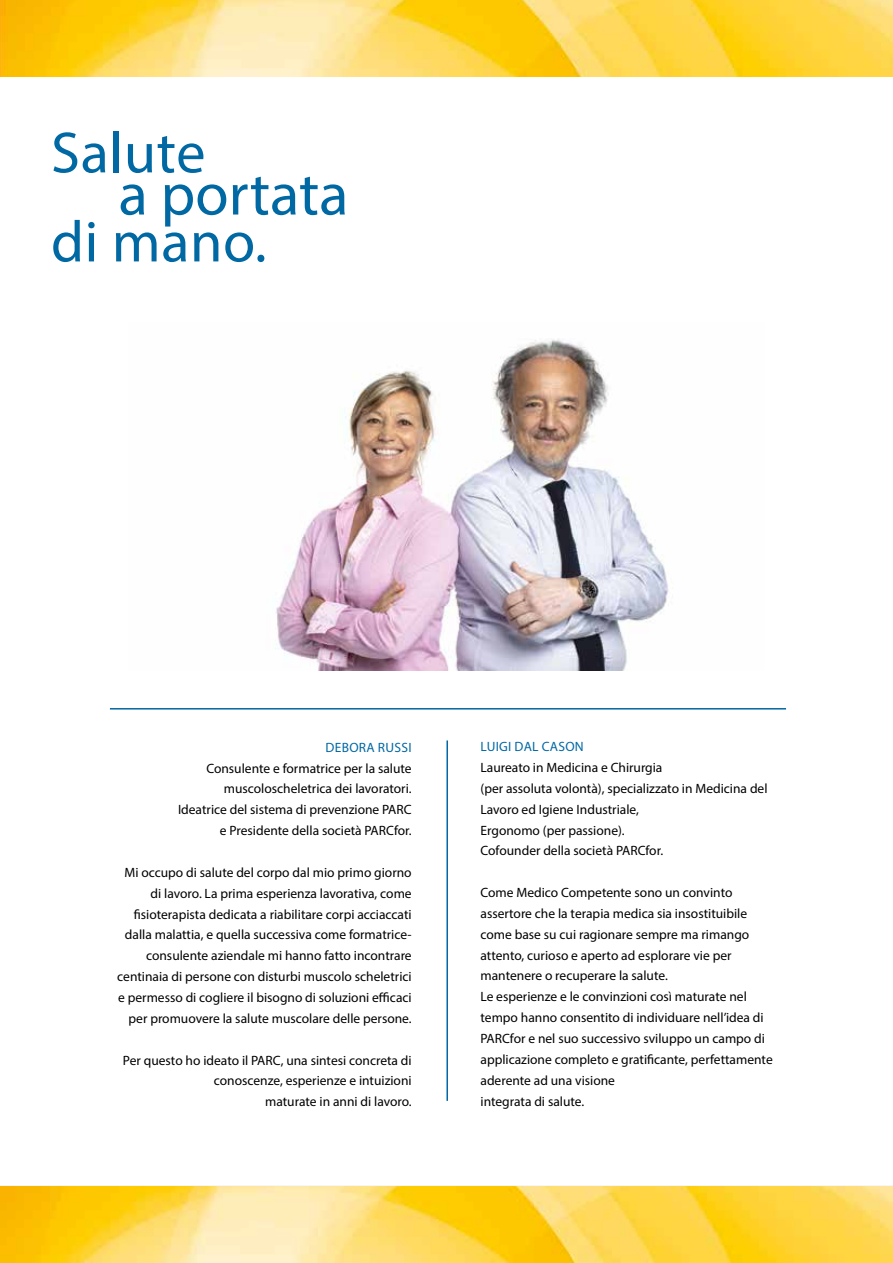
<style>
.page{position:relative;width:893px;height:1263px;background:#fff}
.page>*{position:absolute;margin:0;border:0;box-sizing:border-box;transform-origin:0 0}
.t1{font:60.75px "Myriad Pro";color:#0068a3}
.t2{font:58.5px/89.1px "Myriad Pro";letter-spacing:.01em;color:#0068a3}
.t3{font:13.5px/20.9px "Myriad Pro";color:#000;text-align:right}
.t4{font:13.5px "Myriad Pro";letter-spacing:.02em;color:#0068a3}
</style>
<div class="page">
<img style="left:275px;top:338px;width:398px;height:333px">
<hr style="left:446px;top:740px;width:2px;height:361px;background:#0068a3">
<hr style="left:110px;top:708px;width:676px;height:1px;background:#0068a3">
<img style="left:0;top:1187px;width:893px;height:76px">
<hr style="left:0;top:1186px;width:893px;height:1px;background:#485156">
<img style="left:0;top:0;width:893px;height:77px">
<h2 class="t2" style="left:51px;top:107px;width:217px">Salute di mano.</h2>
<h1 class="t1" style="left:119px;top:157px;width:231px">a portata</h1>
<p class="t4" style="left:326px;top:739px;width:87px">DEBORA RUSSI</p>
<p class="t3" style="left:178px;top:757px;width:235px">Consulente e formatrice per la salute muscoloscheletrica dei lavoratori.<br>Ideatrice del sistema di prevenzione PARC e Presidente della società PARCfor.</p>
<p class="t3" style="left:117px;top:862px;width:296px">Mi occupo di salute del corpo dal mio primo giorno di lavoro. La prima esperienza lavorativa, come fisioterapista dedicata a riabilitare corpi acciaccati dalla malattia, e quella successiva come formatrice&shy;consulente aziendale mi hanno fatto incontrare centinaia di persone con disturbi muscolo scheletrici e permesso di cogliere il bisogno di soluzioni efficaci per promuovere la salute muscolare delle persone.</p>
<p class="t3" style="left:123px;top:1049px;width:290px">Per questo ho ideato il PARC, una sintesi concreta di conoscenze, esperienze e intuizioni<br>maturate in anni di lavoro.</p>
<p class="t4" style="left:481px;top:738px;width:105px">LUIGI DAL CASON</p>
<p class="t3" style="left:480px;top:757px;width:289px;text-align:left">Laureato in Medicina e Chirurgia<br>(per assoluta volontà), specializzato in Medicina del Lavoro ed Igiene Industriale,<br>Ergonomo (per passione).<br>Cofounder della società PARCfor.</p>
<p class="t3" style="left:480px;top:882px;width:294px;text-align:left">Come Medico Competente sono un convinto assertore che la terapia medica sia insostituibile come base su cui ragionare sempre ma rimango attento, curioso e aperto ad esplorare vie per mantenere o recuperare la salute.<br>Le esperienze e le convinzioni così maturate nel tempo hanno consentito di individuare nell’idea di PARCfor e nel suo successivo sviluppo un campo di applicazione completo e gratificante, perfettamente aderente ad una visione<br>integrata di salute.</p>
</div>
